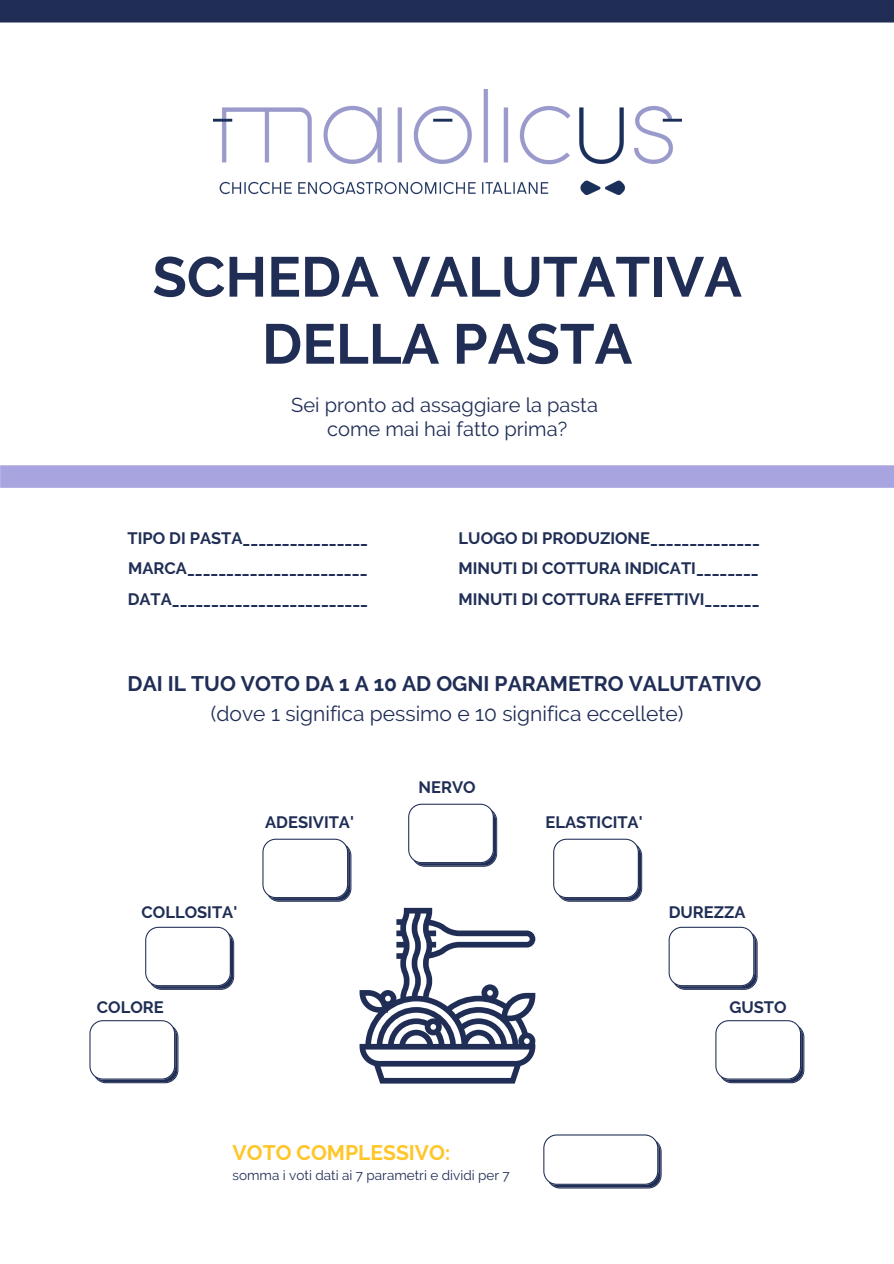
<style>
.page{position:relative;width:894px;height:1264px;background:#fff}
.page>*{position:absolute;margin:0;border:0;box-sizing:border-box;transform-origin:0 0}
.t1{font:700 56.1px/67.1px "Raleway";color:#202e56;text-align:center}
.t2{font:21px "Raleway";color:#202e56}
.t3{font:700 21px "Raleway";color:#202e56}
.t4{font:700 21px "Raleway";color:#ffc629}
.t5{font:20.1px "Raleway";color:#202e56}
.t6{font:700 16.5px "Raleway";color:#202e56}
.t7{font:13.5px "Raleway";color:#202e56}
</style>
<div class="page">
<svg style="left:359px;top:907px;width:176px;height:176px"></svg>
<div style="left:0;top:0;width:893px;height:23px;background:#202e56"></div>
<img style="left:213px;top:89px;width:467px;height:105px">
<div style="left:0;top:465px;width:893px;height:23px;background:#a7a4df"></div>
<svg style="left:89px;top:1020px;width:89px;height:63px"></svg>
<svg style="left:145px;top:926px;width:89px;height:63px"></svg>
<svg style="left:262px;top:838px;width:89px;height:63px"></svg>
<svg style="left:408px;top:803px;width:89px;height:63px"></svg>
<svg style="left:553px;top:838px;width:89px;height:63px"></svg>
<svg style="left:668px;top:926px;width:89px;height:63px"></svg>
<svg style="left:715px;top:1020px;width:89px;height:63px"></svg>
<svg style="left:543px;top:1134px;width:118px;height:54px"></svg>
<p class="t1" style="left:152px;top:243px;width:590px">SCHEDA VALUTATIVA<br>DELLA PASTA</p>
<p class="t5" style="left:291px;top:393px;width:308px">Sei pronto ad assaggiare la pasta</p>
<p class="t5" style="left:327px;top:417px;width:241px">come mai hai fatto prima?</p>
<p class="t6" style="left:128px;top:528px;width:242px">TIPO DI PASTA________________</p>
<p class="t6" style="left:128px;top:559px;width:241px">MARCA_______________________</p>
<p class="t6" style="left:128px;top:589px;width:242px">DATA_________________________</p>
<p class="t6" style="left:458px;top:528px;width:303px">LUOGO DI PRODUZIONE______________</p>
<p class="t6" style="left:458px;top:559px;width:301px">MINUTI DI COTTURA INDICATI________</p>
<p class="t6" style="left:458px;top:589px;width:302px">MINUTI DI COTTURA EFFETTIVI_______</p>
<p class="t3" style="left:128px;top:671px;width:635px">DAI IL TUO VOTO DA 1 A 10 AD OGNI PARAMETRO VALUTATIVO</p>
<p class="t2" style="left:211px;top:700px;width:474px">(dove 1 significa pessimo e 10 significa eccellete)</p>
<p class="t6" style="left:418px;top:778px;width:59px">NERVO</p>
<p class="t6" style="left:265px;top:812px;width:90px">ADESIVITA'</p>
<p class="t6" style="left:545px;top:812px;width:98px">ELASTICITA'</p>
<p class="t6" style="left:141px;top:902px;width:97px">COLLOSITA'</p>
<p class="t6" style="left:668px;top:902px;width:78px">DUREZZA</p>
<p class="t6" style="left:97px;top:997px;width:68px">COLORE</p>
<p class="t6" style="left:729px;top:997px;width:59px">GUSTO</p>
<p class="t4" style="left:232px;top:1139px;width:219px">VOTO COMPLESSIVO:</p>
<p class="t7" style="left:232px;top:1167px;width:279px">somma i voti dati ai 7 parametri e dividi per 7</p>
</div>
